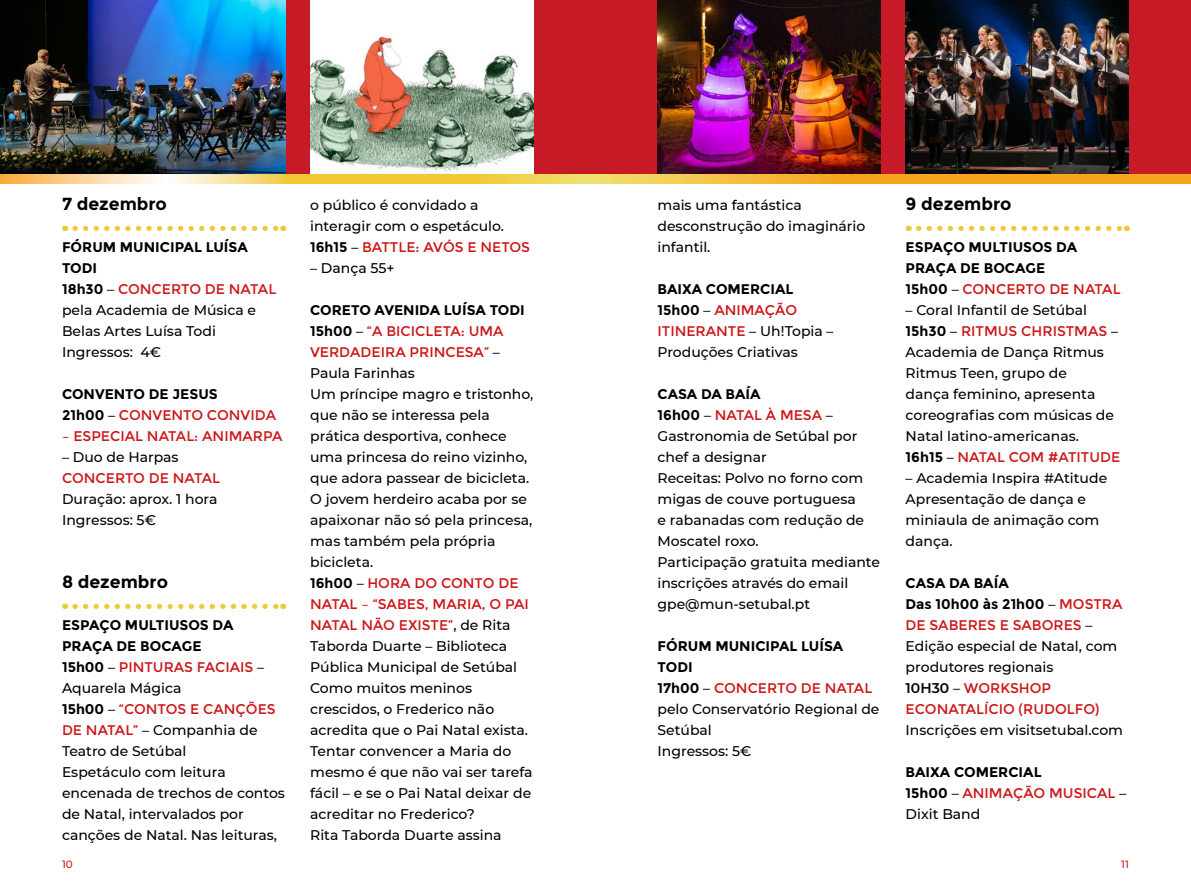
<style>
.page{position:relative;width:1191px;height:893px;background:#fff}
.page>*{position:absolute;margin:0;border:0;box-sizing:border-box;transform-origin:0 0}
.t1{font:700 17.5px "Montserrat";color:#000}
.t2{font:500 14px/21px "Montserrat";color:#000}
.t3{font:14px/21px "Montserrat";color:#cd1719}
.t4{font:700 14px/21px "Montserrat";color:#000}
.t5{font:500 10.5px "Montserrat";color:#cd1719}
.s1{font-weight:700}
.s2{font-weight:400;color:#cd1719}
.s3{font-weight:500}
.s4{font-weight:700;color:#000}
.s5{font-weight:500;color:#000}
.s6{font-weight:600;color:#000}
</style>
<div class="page">
<svg style="left:0;top:174px;width:1191px;height:10px;background:#f5c250"></svg>
<div style="left:0;top:0;width:1191px;height:174px;background:#c61a27"></div>
<svg style="left:75px;top:226px;width:202px;height:5px"></svg>
<svg style="left:75px;top:604px;width:202px;height:5px"></svg>
<svg style="left:918px;top:226px;width:209px;height:5px"></svg>
<img style="left:0;top:0;width:285px;height:174px">
<img style="left:310px;top:0;width:223px;height:174px">
<img style="left:905px;top:0;width:224px;height:174px">
<img style="left:657px;top:0;width:224px;height:174px">
<p class="t1" style="left:62px;top:193px;width:106px">7 dezembro</p>
<p class="t2" style="left:62px;top:236px;width:216px"><span class="s1">FÓRUM MUNICIPAL LUÍSA<br>TODI<br>18h30</span> – <span class="s2">CONCERTO DE NATAL </span>pela Academia de Música e<br>Belas Artes Luísa Todi<br>Ingressos: 4€</p>
<p class="t4" style="left:62px;top:384px;width:215px">CONVENTO DE JESUS<br>21h00 <span class="s3">–</span> <span class="s2">CONVENTO CONVIDA</span></p>
<p class="t3" style="left:62px;top:426px;width:222px">– ESPECIAL NATAL: ANIMARPA</p>
<p class="t2" style="left:62px;top:446px;width:118px">– Duo de Harpas</p>
<p class="t3" style="left:62px;top:468px;width:160px">CONCERTO DE NATAL</p>
<p class="t2" style="left:62px;top:488px;width:157px">Duração: aprox. 1 hora<br>Ingressos: 5€</p>
<p class="t1" style="left:62px;top:571px;width:107px">8 dezembro</p>
<p class="t2" style="left:62px;top:614px;width:224px"><span class="s1">ESPAÇO MULTIUSOS DA<br>PRAÇA DE BOCAGE<br>15h00</span> – <span class="s2">PINTURAS FACIAIS</span> –<br>Aquarela Mágica<br><span class="s1">15h00</span> – <span class="s2">“CONTOS E CANÇÕES<br>DE NATAL”</span> – Companhia de<br>Teatro de Setúbal<br>Espetáculo com leitura encenada de trechos de contos de Natal, intervalados por canções de Natal. Nas leituras,</p>
<p class="t2" style="left:310px;top:194px;width:221px">o público é convidado a interagir com o espetáculo.<br><span class="s1">16h15</span> – <span class="s2">BATTLE: AVÓS E NETOS</span></p>
<p class="t2" style="left:310px;top:257px;width:86px">– Dança 55+</p>
<p class="t2" style="left:310px;top:299px;width:225px"><span class="s1">CORETO AVENIDA LUÍSA TODI<br>15h00</span> – <span class="s2">“A BICICLETA: UMA<br>VERDADEIRA PRINCESA”</span> –<br>Paula Farinhas<br>Um príncipe magro e tristonho, que não se interessa pela prática desportiva, conhece uma princesa do reino vizinho, que adora passear de bicicleta.<br>O jovem herdeiro acaba por se apaixonar não só pela princesa, mas também pela própria bicicleta.<br><span class="s1">16h00</span> – <span class="s2">HORA DO CONTO DE<br>NATAL – “SABES, MARIA, O PAI<br>NATAL NÃO EXISTE”</span>, de Rita<br>Taborda Duarte – Biblioteca<br>Pública Municipal de Setúbal<br>Como muitos meninos crescidos, o Frederico não acredita que o Pai Natal exista.<br>Tentar convencer a Maria do mesmo é que não vai ser tarefa fácil – e se o Pai Natal deixar de acreditar no Frederico?<br>Rita Taborda Duarte assina</p>
<p class="t2" style="left:657px;top:194px;width:209px">mais uma fantástica desconstrução do imaginário infantil.</p>
<p class="t2" style="left:657px;top:278px;width:178px"><span class="s1">BAIXA COMERCIAL<br>15h00</span> – <span class="s2">ANIMAÇÃO<br>ITINERANTE</span> – Uh!Topia –<br>Produções Criativas</p>
<p class="t2" style="left:657px;top:383px;width:224px"><span class="s1">CASA DA BAÍA<br>16h00</span> – <span class="s2">NATAL À MESA</span> –<br>Gastronomia de Setúbal por chef a designar<br>Receitas: Polvo no forno com migas de couve portuguesa<br>e rabanadas com redução de<br>Moscatel roxo.<br>Participação gratuita mediante inscrições através do email gpe@mun-setubal.pt</p>
<p class="t2" style="left:657px;top:635px;width:223px"><span class="s1">FÓRUM MUNICIPAL LUÍSA<br>TODI<br>17h00</span> – <span class="s2">CONCERTO DE NATAL </span>pelo Conservatório Regional de<br>Setúbal<br>Ingressos: 5€</p>
<p class="t1" style="left:905px;top:193px;width:107px">9 dezembro</p>
<p class="t4" style="left:905px;top:237px;width:216px">ESPAÇO MULTIUSOS DA<br>PRAÇA DE BOCAGE<br>15h00 <span class="s3">–</span> <span class="s2">CONCERTO DE NATAL</span></p>
<p class="t2" style="left:905px;top:299px;width:216px">– Coral Infantil de Setúbal<br><span class="s1">15h30</span> – <span class="s2">RITMUS CHRISTMAS</span> –<br>Academia de Dança Ritmus<br>Ritmus Teen, grupo de<br>dança feminino, apresenta coreografias com músicas de<br>Natal latino-americanas.<br><span class="s1">16h15</span> – <span class="s2">NATAL COM #ATITUDE</span></p>
<p class="t2" style="left:905px;top:467px;width:203px">– Academia Inspira #Atitude<br>Apresentação de dança e miniaula de animação com dança.</p>
<p class="t3" style="left:905px;top:573px;width:218px"><span class="s4">CASA DA BAÍA<br>Das 10h00 às 21h00</span> <span class="s5">–</span> MOSTRA<br>DE SABERES E SABORES <span class="s5">–<br>Edição especial de Natal, com produtores regionais<br></span><span class="s6">10H30</span> <span class="s5">–</span> WORKSHOP<br>ECONATALÍCIO (RUDOLFO)</p>
<p class="t2" style="left:905px;top:719px;width:219px">Inscrições em visitsetubal.com</p>
<p class="t4" style="left:905px;top:762px;width:222px">BAIXA COMERCIAL<br>15h00 <span class="s3">–</span> <span class="s2">ANIMAÇÃO MUSICAL</span> <span class="s3">–<br>Dixit Band</span></p>
<p class="t5" style="left:62px;top:857px;width:12px">10</p>
<p class="t5" style="left:1121px;top:857px;width:9px">11</p>
</div>
